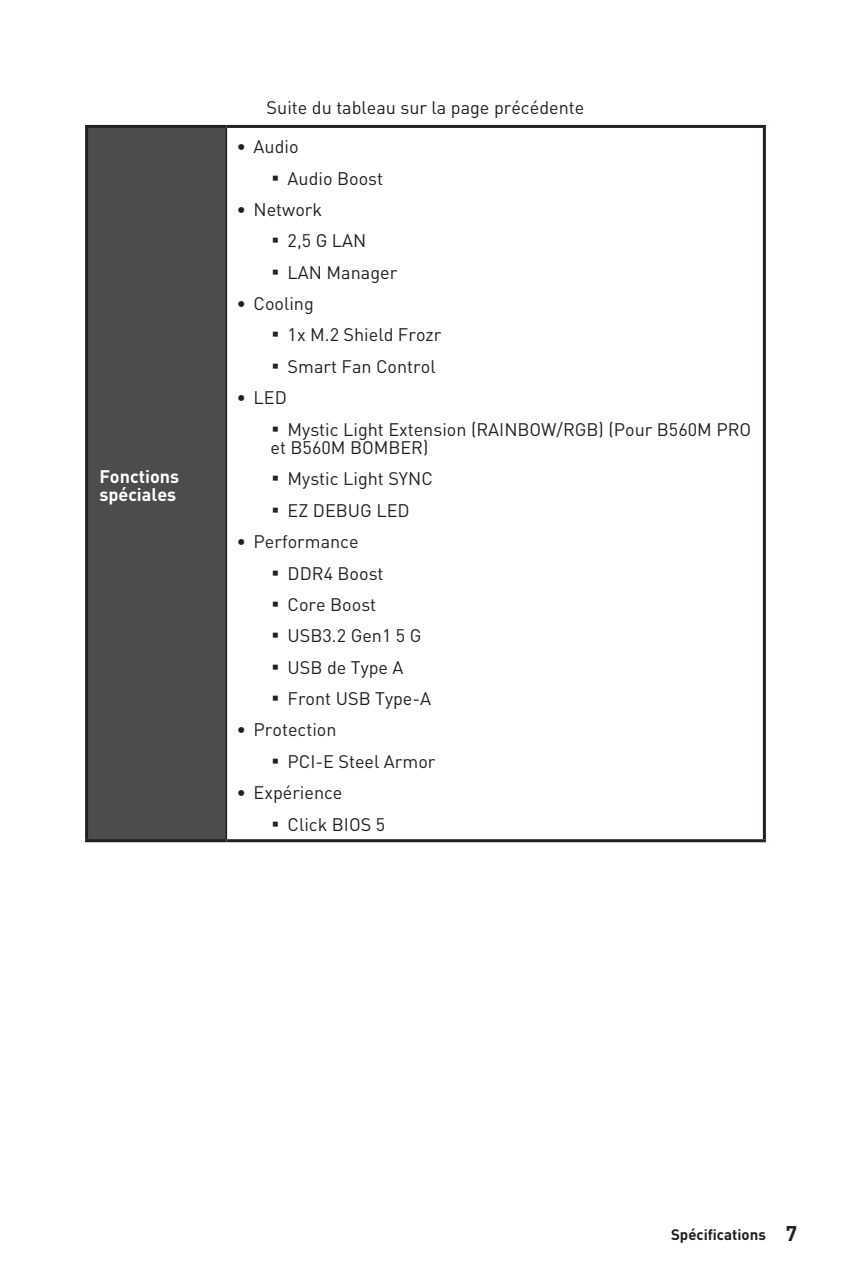
<style>
.page{position:relative;width:851px;height:1276px;background:#fff}
.page>*{position:absolute;margin:0;border:0;box-sizing:border-box;transform-origin:0 0}
.t1{font:18px/31.5px "MSI Din Pro Noto CJK";color:#231f20}
.t2{font:700 18px/18.6px "MSI Din Pro Noto CJK";color:#fff}
.t3{font:700 15px "MSI Din Pro Noto CJK";color:#231f20}
.s1{font-weight:700;color:#232020}
.s2{font-size:21px}
</style>
<div class="page">
<div style="left:87px;top:126px;width:139px;height:714px;background:#4b4c4d"></div>
<hr style="left:85px;top:125px;width:141px;height:3px;background:#231f20">
<hr style="left:226px;top:125px;width:539px;height:3px;background:#231f20">
<hr style="left:762px;top:128px;width:3px;height:711px;background:#231f20">
<hr style="left:85px;top:839px;width:141px;height:3px;background:#231f20">
<hr style="left:226px;top:839px;width:539px;height:3px;background:#231f20">
<hr style="left:85px;top:128px;width:3px;height:711px;background:#231f20">
<hr style="left:225px;top:128px;width:2px;height:711px;background:#231f20">
<p class="t2" style="left:99px;top:467px;width:81px">Fonctions spéciales</p>
<p class="t1" style="left:266px;top:92px;width:319px">Suite du tableau sur la page précédente</p>
<p class="t1" style="left:236px;top:131px;width:64px"><span class="s1">∙</span> Audio</p>
<p class="t1" style="left:236px;top:163px;width:148px;text-indent:30px"><span class="s1">▪</span> Audio Boost <span class="s1">∙</span> Network</p>
<p class="t1" style="left:266px;top:225px;width:101px"><span class="s1">▪</span> 2,5 G LAN</p>
<p class="t1" style="left:236px;top:257px;width:162px;text-indent:30px"><span class="s1">▪</span> LAN Manager <span class="s1">∙</span> Cooling</p>
<p class="t1" style="left:266px;top:319px;width:176px"><span class="s1">▪</span> 1x M.2 Shield Frozr</p>
<p class="t1" style="left:236px;top:351px;width:200px;text-indent:30px"><span class="s1">▪</span> Smart Fan Control <span class="s1">∙</span> LED</p>
<p class="t1" style="left:266px;top:420px;width:486px;line-height:18.6px"><span class="s1">▪</span> Mystic Light Extension (RAINBOW/RGB) (Pour B560M PRO et B560M BOMBER)</p>
<p class="t1" style="left:266px;top:463px;width:168px"><span class="s1">▪</span> Mystic Light SYNC</p>
<p class="t1" style="left:236px;top:495px;width:174px;text-indent:30px"><span class="s1">▪</span> EZ DEBUG LED <span class="s1">∙</span> Performance</p>
<p class="t1" style="left:266px;top:557px;width:119px"><span class="s1">▪</span> DDR4 Boost</p>
<p class="t1" style="left:266px;top:589px;width:111px"><span class="s1">▪</span> Core Boost</p>
<p class="t1" style="left:266px;top:620px;width:157px"><span class="s1">▪</span> USB3.2 Gen1 5 G</p>
<p class="t1" style="left:266px;top:652px;width:139px"><span class="s1">▪</span> USB de Type A</p>
<p class="t1" style="left:236px;top:683px;width:196px;text-indent:30px"><span class="s1">▪</span> Front USB Type-A <span class="s1">∙</span> Protection</p>
<p class="t1" style="left:236px;top:746px;width:200px;text-indent:30px"><span class="s1">▪</span> PCI-E Steel Armor <span class="s1">∙</span> Expérience</p>
<p class="t1" style="left:266px;top:808px;width:120px"><span class="s1">▪</span> Click BIOS 5</p>
<p class="t3" style="left:671px;top:1226px;width:128px">Spécifications <span class="s2">7</span></p>
</div>
